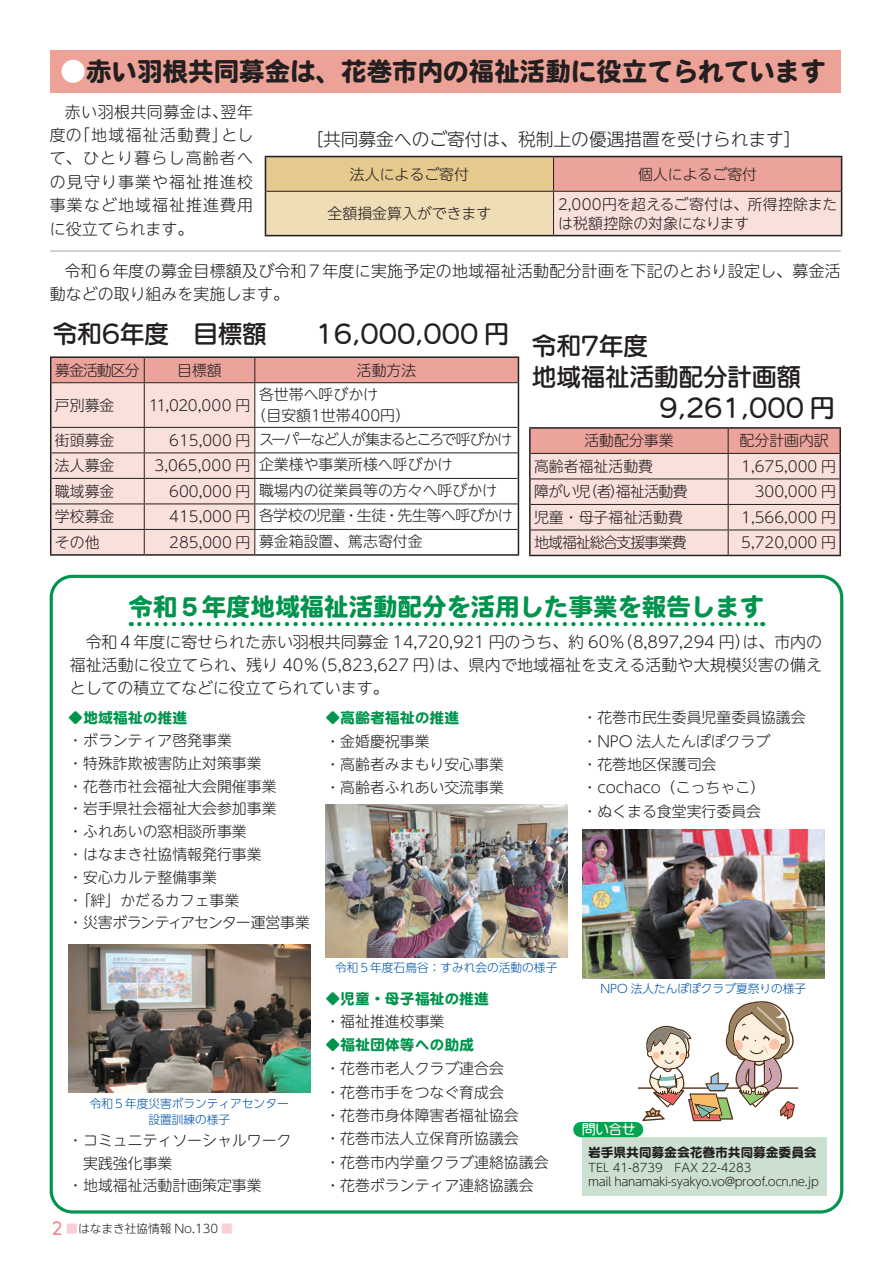
<style>
.page{position:relative;width:893px;height:1263px;background:#fff}
.page>*{position:absolute;margin:0;border:0;box-sizing:border-box;transform-origin:0 0}
.t1{font:25.5px "Heisei Maru Go Std W8";color:#231f20}
.t2{font:24.45px "UD Marugo Large Pr 6 N DB";color:#231f20}
.t3{font:24.45px "Heisei Maru Go Std W8";color:#00944d}
.t4{font:300 17.7px "UD Shin M Go Pr 6 N";color:#231f20}
.t5{font:300 15.9px/23.4px "UD Shin M Go Pr 6 N";letter-spacing:.015em;color:#231f20;text-align:justify}
.t6{font:300 14.85px/23.4px "UD Shin M Go Pr 6 N";color:#231f20}
.t7{font:14.85px "DF Maru Gothic SB WIN RKSJ H";color:#00944d}
.t8{font:300 14.85px "UD Shin M Go Pr 6 N";letter-spacing:-.09em;color:#231f20}
.t9{font:300 14.85px "UD Shin M Go Pr 6 N";letter-spacing:-.025em;color:#231f20}
.t10{font:300 14.85px "UD Shin M Go Pr 6 N";letter-spacing:-.05em;color:#231f20}
.t11{font:300 14.85px "UD Shin M Go Pr 6 N";letter-spacing:-.07em;color:#231f20}
.t12{font:13.35px "DFUD Maru Gothic W6 WINP RKSJ H";color:#fff}
.t13{font:12.9px "DF Maru Gothic SB WIN RKSJ H";letter-spacing:-.01em;color:#231f20}
.t14{font:300 11.7px/15.9px "UD Shin Go Pr 6 N";color:#0154a6;text-align:center}
.t15{font:300 11.7px/13.4px "UD Shin M Go Pr 6 N";letter-spacing:-.03em;color:#231f20}
.t16{font:300 11.7px "UD Shin M Go Pr 6 N";color:#231f20}
.s1{color:#fff}
.s2{font-family:"DFUD Maru Gothic W6 WINP RKSJ H";font-weight:400;font-size:16.95px;color:#f38694}
.s3{color:#fad0d8}
</style>
<div class="page">
<div style="left:50px;top:50px;width:791px;height:43px;background:#eca296"></div>
<div style="left:265px;top:157px;width:289px;height:34px;background:#e5c98d"></div>
<div style="left:554px;top:157px;width:288px;height:34px;background:#eba39b"></div>
<div style="left:265px;top:191px;width:289px;height:45px;background:#efddb6"></div>
<div style="left:554px;top:191px;width:288px;height:45px;background:#f9e0db"></div>
<hr style="left:265px;top:156px;width:289px;height:1px;background:#231f20">
<hr style="left:265px;top:157px;width:1px;height:34px;background:#231f20">
<hr style="left:554px;top:156px;width:288px;height:1px;background:#231f20">
<hr style="left:841px;top:157px;width:1px;height:34px;background:#231f20">
<hr style="left:265px;top:191px;width:1px;height:44px;background:#231f20">
<hr style="left:841px;top:191px;width:1px;height:44px;background:#231f20">
<hr style="left:265px;top:235px;width:289px;height:1px;background:#231f20">
<hr style="left:554px;top:235px;width:288px;height:1px;background:#231f20">
<hr style="left:553px;top:157px;width:1px;height:34px;background:#231f20">
<hr style="left:266px;top:191px;width:288px;height:1px;background:#231f20">
<hr style="left:554px;top:191px;width:287px;height:1px;background:#231f20">
<hr style="left:553px;top:192px;width:1px;height:43px;background:#231f20">
<hr style="left:50px;top:250px;width:791px;height:1px;background:#231f20">
<hr style="left:50px;top:356px;width:94px;height:2px;background:#231f20">
<hr style="left:144px;top:356px;width:111px;height:2px;background:#231f20">
<hr style="left:255px;top:356px;width:264px;height:2px;background:#231f20">
<hr style="left:50px;top:554px;width:94px;height:2px;background:#231f20">
<hr style="left:144px;top:554px;width:111px;height:2px;background:#231f20">
<hr style="left:255px;top:554px;width:264px;height:2px;background:#231f20">
<svg style="left:50px;top:357px;width:469px;height:198px"></svg>
<svg style="left:531px;top:429px;width:308px;height:126px;background:#eecdc7"></svg>
<hr style="left:529px;top:427px;width:199px;height:2px;background:#231f20">
<hr style="left:529px;top:429px;width:2px;height:24px;background:#231f20">
<hr style="left:728px;top:427px;width:113px;height:2px;background:#231f20">
<hr style="left:839px;top:429px;width:2px;height:24px;background:#231f20">
<hr style="left:529px;top:453px;width:2px;height:26px;background:#231f20">
<hr style="left:839px;top:453px;width:2px;height:26px;background:#231f20">
<hr style="left:529px;top:479px;width:2px;height:25px;background:#231f20">
<hr style="left:839px;top:479px;width:2px;height:25px;background:#231f20">
<hr style="left:529px;top:504px;width:2px;height:26px;background:#231f20">
<hr style="left:839px;top:504px;width:2px;height:26px;background:#231f20">
<hr style="left:529px;top:530px;width:2px;height:25px;background:#231f20">
<hr style="left:839px;top:530px;width:2px;height:25px;background:#231f20">
<hr style="left:529px;top:555px;width:199px;height:1px;background:#231f20">
<hr style="left:728px;top:555px;width:113px;height:1px;background:#231f20">
<div style="left:50px;top:575px;width:793px;height:638px;border:3px solid #00944d;border-radius:21px"></div>
<svg style="left:139px;top:622px;width:624px;height:4px"></svg>
<img style="left:325px;top:805px;width:242px;height:153px">
<img style="left:583px;top:829px;width:242px;height:149px">
<img style="left:68px;top:944px;width:243px;height:149px">
<div style="left:582px;top:1137px;width:245px;height:59px;background:#cbe0d0"></div>
<div style="left:581px;top:1122px;width:54px;height:15px;background:#00a54f"></div>
<svg style="left:635px;top:1001px;width:163px;height:136px"></svg>
<h1 class="t1" style="left:61px;top:58px;width:767px"><span class="s1">●</span>赤い羽根共同募金は、花巻市内の福祉活動に役立てられています</h1>
<p class="t5" style="left:50px;top:99px;width:205px;text-indent:15px">赤い羽根共同募金は、翌年度の「地域福祉活動費」として、ひとり暮らし高齢者への見守り事業や福祉推進校事業など地域福祉推進費用に役立てられます。</p>
<p class="t4" style="left:305px;top:124px;width:498px">［共同募金へのご寄付は、税制上の優遇措置を受けられます］</p>
<p class="t6" style="left:350px;top:161px;width:121px">法人によるご寄付</p>
<p class="t6" style="left:638px;top:161px;width:121px">個人によるご寄付</p>
<p class="t6" style="left:328px;top:201px;width:165px">全額損金算入ができます</p>
<p class="t6" style="left:558px;top:194px;width:281px;line-height:18.9px">2,000円を超えるご寄付は、所得控除または税額控除の対象になります</p>
<p class="t5" style="left:50px;top:258px;width:792px;text-indent:15px">令和６年度の募金目標額及び令和７年度に実施予定の地域福祉活動配分計画を下記のとおり設定し、募金活動などの取り組みを実施します。</p>
<h2 class="t2" style="left:53px;top:320px;width:458px">令和6年度　目標額　　16,000,000 円</h2>
<p class="t6" style="left:55px;top:357px;width:86px">募金活動区分</p>
<p class="t6" style="left:177px;top:357px;width:46px">目標額</p>
<p class="t6" style="left:357px;top:357px;width:61px">活動方法</p>
<p class="t6" style="left:55px;top:393px;width:61px">戸別募金</p>
<p class="t6" style="left:149px;top:393px;width:103px">11,020,000 円</p>
<p class="t6" style="left:252px;top:383px;width:160px;line-height:21.3px;text-indent:7px">各世帯へ呼びかけ<br>（目安額1世帯400円）</p>
<p class="t6" style="left:55px;top:428px;width:61px">街頭募金</p>
<p class="t8" style="left:169px;top:427px;width:344px">615,000 円スーパーなど人が集まるところで呼びかけ</p>
<p class="t6" style="left:55px;top:453px;width:61px">法人募金</p>
<p class="t6" style="left:155px;top:452px;width:299px">3,065,000 円企業様や事業所様へ呼びかけ</p>
<p class="t6" style="left:55px;top:479px;width:61px">職域募金</p>
<p class="t6" style="left:169px;top:478px;width:329px">600,000 円職場内の従業員等の方々へ呼びかけ</p>
<p class="t6" style="left:55px;top:504px;width:61px">学校募金</p>
<p class="t9" style="left:169px;top:504px;width:345px">415,000 円各学校の児童・生徒・先生等へ呼びかけ</p>
<p class="t6" style="left:55px;top:530px;width:46px">その他</p>
<p class="t6" style="left:169px;top:529px;width:255px">285,000 円募金箱設置、篤志寄付金</p>
<h2 class="t2" style="left:532px;top:333px;width:118px">令和7年度</h2>
<h2 class="t2" style="left:532px;top:363px;width:270px">地域福祉活動配分計画額</h2>
<h2 class="t2" style="left:659px;top:394px;width:177px">9,261,000 円</h2>
<p class="t6" style="left:584px;top:428px;width:91px">活動配分事業</p>
<p class="t6" style="left:740px;top:428px;width:91px">配分計画内訳</p>
<p class="t6" style="left:534px;top:454px;width:121px">高齢者福祉活動費</p>
<p class="t6" style="left:741px;top:454px;width:96px">1,675,000 円</p>
<p class="t10" style="left:534px;top:480px;width:155px">障がい児（者）福祉活動費</p>
<p class="t6" style="left:755px;top:479px;width:83px">300,000 円</p>
<p class="t6" style="left:534px;top:505px;width:150px">児童・母子福祉活動費</p>
<p class="t6" style="left:741px;top:505px;width:96px">1,566,000 円</p>
<p class="t11" style="left:534px;top:531px;width:154px">地域福祉総合支援事業費</p>
<p class="t6" style="left:741px;top:530px;width:96px">5,720,000 円</p>
<h2 class="t3" style="left:129px;top:593px;width:637px">令和５年度地域福祉活動配分を活用した事業を報告します</h2>
<p class="t5" style="left:70px;top:629px;width:754px">　令和４年度に寄せられた赤い羽根共同募金 14,720,921 円のうち、約 60％（8,897,294 円）は、市内の福祉活動に役立てられ、残り 40％（5,823,627 円）は、県内で地域福祉を支える活動や大規模災害の備えとしての積立てなどに役立てられています。</p>
<p class="t7" style="left:68px;top:710px;width:121px">◆地域福祉の推進</p>
<p class="t6" style="left:68px;top:728px;width:243px;line-height:22.8px">・ボランティア啓発事業<br>・特殊詐欺被害防止対策事業<br>・花巻市社会福祉大会開催事業<br>・岩手県社会福祉大会参加事業<br>・ふれあいの窓相談所事業<br>・はなまき社協情報発行事業<br>・安心カルテ整備事業<br>・「絆」かだるカフェ事業<br>・災害ボランティアセンター運営事業</p>
<p class="t6" style="left:582px;top:705px;width:225px">・花巻市民生委員児童委員協議会・NPO 法人たんぽぽクラブ<br>・花巻地区保護司会<br>・cochaco（こっちゃこ）<br>・ぬくまる食堂実行委員会</p>
<p class="t7" style="left:325px;top:710px;width:135px">◆高齢者福祉の推進</p>
<p class="t6" style="left:325px;top:728px;width:180px">・金婚慶祝事業<br>・高齢者みまもり安心事業・高齢者ふれあい交流事業</p>
<p class="t14" style="left:90px;top:1095px;width:200px">令和５年度災害ボランティアセンター設置訓練の様子</p>
<p class="t6" style="left:68px;top:1129px;width:225px;line-height:22.5px">・コミュニティソーシャルワーク　実践強化事業<br>・地域福祉活動計画策定事業</p>
<p class="t16" style="left:51px;top:1219px;width:183px"><span class="s2">2</span> <span class="s3">■</span>はなまき社協情報 No.130 <span class="s3">■</span></p>
<p class="t14" style="left:335px;top:959px;width:224px">令和５年度石鳥谷：すみれ会の活動の様子</p>
<p class="t7" style="left:325px;top:991px;width:165px">◆児童・母子福祉の推進</p>
<p class="t6" style="left:325px;top:1009px;width:121px">・福祉推進校事業</p>
<p class="t7" style="left:325px;top:1038px;width:150px">◆福祉団体等への助成</p>
<p class="t6" style="left:325px;top:1056px;width:225px">・花巻市老人クラブ連合会<br>・花巻市手をつなぐ育成会<br>・花巻市身体障害者福祉協会<br>・花巻市法人立保育所協議会<br>・花巻市内学童クラブ連絡協議会・花巻ボランティア連絡協議会</p>
<p class="t14" style="left:600px;top:980px;width:207px">NPO 法人たんぽぽクラブ夏祭りの様子</p>
<p class="t12" style="left:582px;top:1120px;width:55px">問い合せ</p>
<p class="t13" style="left:588px;top:1146px;width:230px">岩手県共同募金会花巻市共同募金委員会</p>
<p class="t15" style="left:588px;top:1160px;width:232px">TEL 41-8739　FAX 22-4283<br>mail hanamaki-syakyo.vo@proof.ocn.ne.jp</p>
</div>
